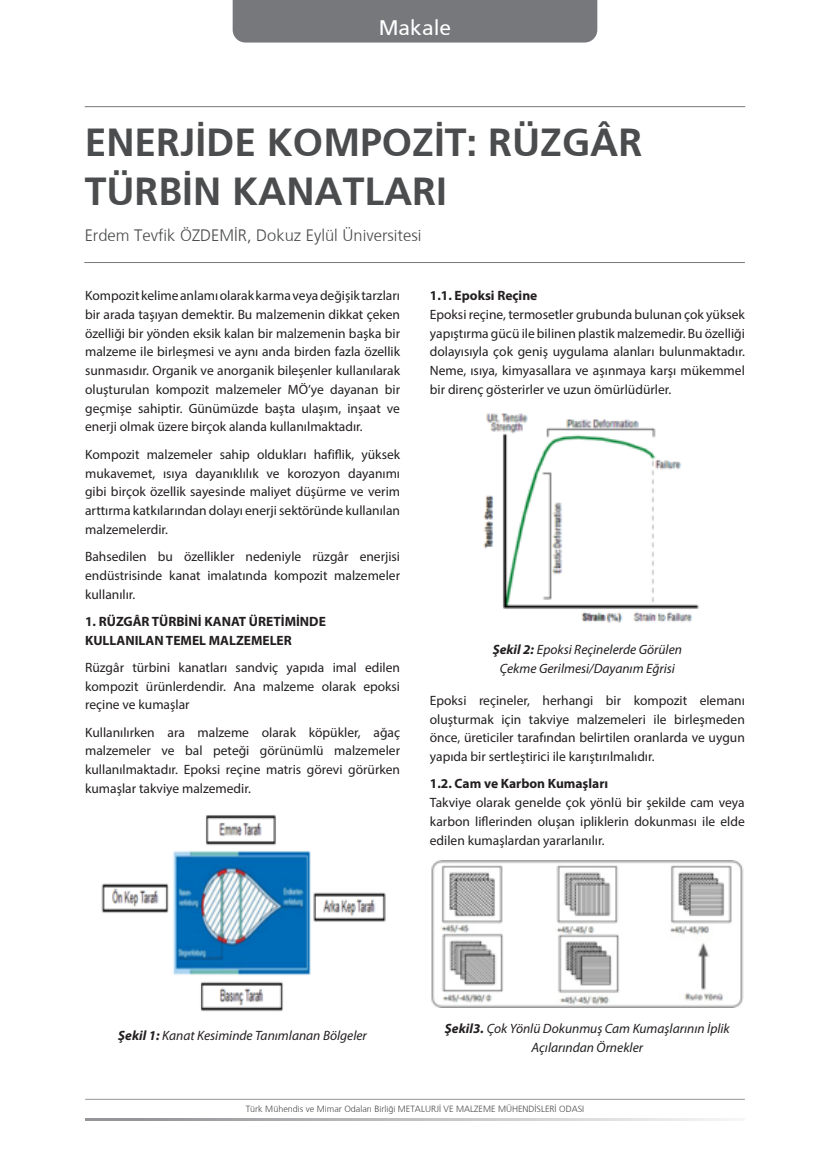
<style>
.page{position:relative;width:830px;height:1170px;background:#fff}
.page>*{position:absolute;margin:0;border:0;box-sizing:border-box;transform-origin:0 0}
.t1{font:39px/49.5px "Frutiger X Bold";color:#4b4c4d}
.t2{font:21px "Frutiger X Roman";color:#fff}
.t3{font:16.5px "Frutiger X Light";color:#4b4c4d}
.t4{font:13.5px/18.8px "Myriad Pro";color:#231f20;text-align:justify}
.t5{font:italic 13.5px/18.8px "Myriad Pro";color:#231f20;text-align:center}
.t6{font:700 13.5px/18.8px "Myriad Pro";color:#231f20}
.t7{font:9px "Frutiger X Light";color:#4b4c4d}
.s1{font-weight:700}
</style>
<div class="page">
<hr style="left:85px;top:1117px;width:659px;height:2px;background:#939598">
<hr style="left:85px;top:1098px;width:659px;height:1px;background:#939598">
<hr style="left:85px;top:106px;width:660px;height:1px;background:#76787b">
<div style="left:232px;top:0;width:365px;height:43px;background:#76787b"></div>
<img style="left:101px;top:815px;width:285px;height:197px">
<img style="left:483px;top:413px;width:216px;height:210px">
<img style="left:431px;top:860px;width:313px;height:147px">
<hr style="left:84px;top:262px;width:660px;height:1px;background:#76787b">
<h2 class="t2" style="left:378px;top:15px;width:74px">Makale</h2>
<h1 class="t1" style="left:85px;top:117px;width:558px">ENERJİDE KOMPOZİT: RÜZGÂR<br>TÜRBİN KANATLARI</h1>
<p class="t3" style="left:85px;top:226px;width:338px">Erdem Tevfik ÖZDEMİR, Dokuz Eylül Üniversitesi</p>
<p class="t4" style="left:85px;top:286px;width:316px">Kompozit kelime anlamı olarak karma veya değişik tarzları bir arada taşıyan demektir. Bu malzemenin dikkat çeken özelliği bir yönden eksik kalan bir malzemenin başka bir malzeme ile birleşmesi ve aynı anda birden fazla özellik sunmasıdır. Organik ve anorganik bileşenler kullanılarak oluşturulan kompozit malzemeler MÖ’ye dayanan bir geçmişe sahiptir. Günümüzde başta ulaşım, inşaat ve enerji olmak üzere birçok alanda kullanılmaktadır.</p>
<p class="t4" style="left:85px;top:444px;width:316px">Kompozit malzemeler sahip oldukları hafiflik, yüksek mukavemet, ısıya dayanıklılık ve korozyon dayanımı gibi birçok özellik sayesinde maliyet düşürme ve verim arttırma katkılarından dolayı enerji sektöründe kullanılan malzemelerdir.</p>
<p class="t4" style="left:85px;top:547px;width:316px">Bahsedilen bu özellikler nedeniyle rüzgâr enerjisi endüstrisinde kanat imalatında kompozit malzemeler kullanılır.</p>
<p class="t6" style="left:85px;top:611px;width:242px">1. RÜZGÂR TÜRBİNİ KANAT ÜRETİMİNDE<br>KULLANILAN TEMEL MALZEMELER</p>
<p class="t4" style="left:85px;top:657px;width:316px">Rüzgâr türbini kanatları sandviç yapıda imal edilen kompozit ürünlerdendir. Ana malzeme olarak epoksi reçine ve kumaşlar</p>
<p class="t4" style="left:85px;top:722px;width:316px">Kullanılırken ara malzeme olarak köpükler, ağaç malzemeler ve bal peteği görünümlü malzemeler kullanılmaktadır. Epoksi reçine matris görevi görürken kumaşlar takviye malzemedir.</p>
<p class="t6" style="left:429px;top:286px;width:109px">1.1. Epoksi Reçine</p>
<p class="t4" style="left:429px;top:305px;width:316px">Epoksi reçine, termosetler grubunda bulunan çok yüksek yapıştırma gücü ile bilinen plastik malzemedir. Bu özelliği dolayısıyla çok geniş uygulama alanları bulunmaktadır.<br>Neme, ısıya, kimyasallara ve aşınmaya karşı mükemmel bir direnç gösterirler ve uzun ömürlüdürler.</p>
<p class="t5" style="left:492px;top:640px;width:191px"><span class="s1">Şekil 2:</span> Epoksi Reçinelerde Görülen<br>Çekme Gerilmesi/Dayanım Eğrisi</p>
<p class="t4" style="left:429px;top:690px;width:316px">Epoksi reçineler, herhangi bir kompozit elemanı oluşturmak için takviye malzemeleri ile birleşmeden önce, üreticiler tarafından belirtilen oranlarda ve uygun yapıda bir sertleştirici ile karıştırılmalıdır.</p>
<p class="t6" style="left:429px;top:773px;width:180px">1.2. Cam ve Karbon Kumaşları</p>
<p class="t4" style="left:429px;top:792px;width:316px">Takviye olarak genelde çok yönlü bir şekilde cam veya karbon liflerinden oluşan ipliklerin dokunması ile elde edilen kumaşlardan yararlanılır.</p>
<p class="t5" style="left:118px;top:1026px;width:250px"><span class="s1">Şekil 1:</span> Kanat Kesiminde Tanımlanan Bölgeler</p>
<p class="t5" style="left:445px;top:1018px;width:286px"><span class="s1">Şekil3.</span> Çok Yönlü Dokunmuş Cam Kumaşlarının İplik<br>Açılarından Örnekler</p>
<p class="t7" style="left:246px;top:1103px;width:340px">Türk Mühendis ve Mimar Odaları Birliği METALURJİ VE MALZEME MÜHENDİSLERİ ODASI</p>
</div>
